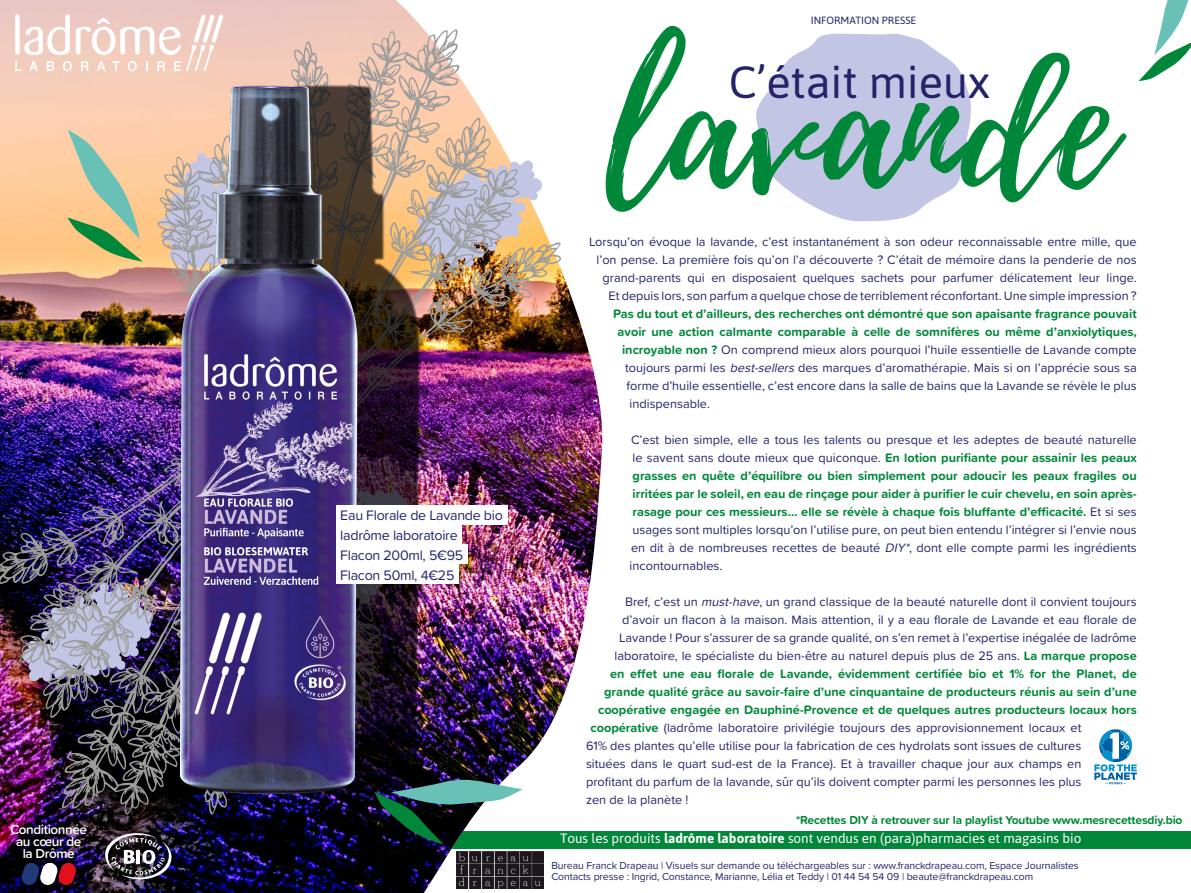
<style>
.page{position:relative;width:1191px;height:893px;background:#fff}
.page>*{position:absolute;margin:0;border:0;box-sizing:border-box;transform-origin:0 0}
.t1{font:180.45px "Playlist Script";color:#008739}
.t2{font:45px "Asap";color:#24236a}
.t3{font:14.25px "Proxima Soft";letter-spacing:-.02em;color:#24236a}
.t4{font:13.5px "Asap";color:#fff}
.t5{font:600 13.5px "Proxima Soft";letter-spacing:-.03em;color:#fff}
.t6{font:12.75px/18px "Proxima Soft";color:#24236a;text-align:justify}
.t7{font:700 12.75px "Proxima Soft";color:#008739}
.t8{font:700 12px "Proxima Soft";letter-spacing:-.01em;color:#008739}
.t9{font:10.5px "Proxima Soft";letter-spacing:-.01em;color:#24236a}
.t10{font:10.5px "Asap";color:#24236a}
.s1{font-weight:700;color:#008739}
.s2{font-style:italic}
.s3{font-weight:700}
</style>
<div class="page">
<svg style="left:756px;top:33px;width:215px;height:188px"></svg>
<div style="left:450px;top:831px;width:741px;height:17px;background:#008739"></div>
<img style="left:0;top:0;width:602px;height:893px">
<svg style="left:62px;top:735px;width:109px;height:80px;background:#373439"></svg>
<img style="left:0;top:387px;width:15px;height:197px">
<img style="left:542px;top:242px;width:19px;height:230px">
<img style="left:171px;top:735px;width:268px;height:139px">
<img style="left:457px;top:852px;width:87px;height:36px">
<img style="left:102px;top:833px;width:74px;height:48px">
<div style="left:17px;top:858px;width:68px;height:35px;background:#000;opacity:.27"></div>
<svg style="left:21px;top:862px;width:56px;height:23px"></svg>
<svg style="left:1138px;top:0;width:53px;height:81px"></svg>
<svg style="left:374px;top:778px;width:148px;height:67px"></svg>
<img style="left:15px;top:14px;width:527px;height:721px">
<svg style="left:1094px;top:729px;width:43px;height:55px"></svg>
<p class="t5" style="left:11px;top:819px;width:78px">Conditionnée</p>
<p class="t5" style="left:16px;top:831px;width:67px">au cœur de</p>
<p class="t5" style="left:23px;top:843px;width:53px">la Drôme</p>
<p class="t3" style="left:340px;top:505px;width:164px">Eau Florale de Lavande bio</p>
<p class="t3" style="left:340px;top:525px;width:119px">ladrôme laboratoire</p>
<p class="t3" style="left:340px;top:544px;width:124px">Flacon 200ml, 5€95</p>
<p class="t3" style="left:340px;top:564px;width:116px">Flacon 50ml, 4€25</p>
<p class="t10" style="left:810px;top:13px;width:107px">INFORMATION PRESSE</p>
<p class="t1" style="left:605px;top:-4px;width:509px">lavande</p>
<p class="t2" style="left:729px;top:51px;width:262px">C’était mieux</p>
<p class="t6" style="left:589px;top:232px;width:549px">Lorsqu’on évoque la lavande, c’est instantanément à son odeur reconnaissable entre mille, que</p>
<p class="t6" style="left:596px;top:250px;width:541px">l’on pense. La première fois qu’on l’a découverte ? C’était de mémoire dans la penderie de nos</p>
<p class="t6" style="left:602px;top:268px;width:536px">grand-parents qui en disposaient quelques sachets pour parfumer délicatement leur linge.</p>
<p class="t6" style="left:608px;top:286px;width:530px">Et depuis lors, son parfum a quelque chose de terriblement réconfortant. Une simple impression ?</p>
<p class="t7" style="left:613px;top:304px;width:525px">Pas du tout et d’ailleurs, des recherches ont démontré que son apaisante fragrance pouvait</p>
<p class="t7" style="left:617px;top:322px;width:521px">avoir une action calmante comparable à celle de somnifères ou même d’anxiolytiques,</p>
<p class="t6" style="left:622px;top:340px;width:516px"><span class="s1">incroyable non ?</span> On comprend mieux alors pourquoi l’huile essentielle de Lavande compte</p>
<p class="t6" style="left:625px;top:358px;width:513px">toujours parmi les <span class="s2">best-sellers</span>des marques d’aromathérapie. Mais si on l’apprécie sous sa</p>
<p class="t6" style="left:626px;top:376px;width:511px">forme d’huile essentielle, c’est encore dans la salle de bains que la Lavande se révèle le plus</p>
<p class="t6" style="left:629px;top:394px;width:82px">indispensable.</p>
<p class="t6" style="left:629px;top:430px;width:509px">C’est bien simple, elle a tous les talents ou presque et les adeptes de beauté naturelle le savent sans doute mieux que quiconque. <span class="s1">En lotion purifiante pour assainir les peaux grasses en quête d’équilibre ou bien simplement pour adoucir les peaux fragiles ou irritées par le soleil, en eau de rinçage pour aider à purifier le cuir chevelu, en soin après&shy;rasage pour ces messieurs… elle se révèle à chaque fois bluffante d’efficacité.</span> Et si ses usages sont multiples lorsqu’on l’utilise pure, on peut bien entendu l’intégrer si l’envie nous en dit à de nombreuses recettes de beauté <span class="s2">DIY*</span>, dont elle compte parmi les ingrédients incontournables.</p>
<p class="t6" style="left:625px;top:592px;width:513px">Bref, c’est un <span class="s2">must-have</span>, un grand classique de la beauté naturelle dont il convient toujours</p>
<p class="t6" style="left:622px;top:610px;width:516px">d’avoir un flacon à la maison. Mais attention, il y a eau florale de Lavande et eau florale de</p>
<p class="t6" style="left:619px;top:628px;width:519px">Lavande ! Pour s’assurer de sa grande qualité, on s’en remet à l’expertise inégalée de ladrôme</p>
<p class="t6" style="left:614px;top:646px;width:524px">laboratoire, le spécialiste du bien-être au naturel depuis plus de 25 ans. <span class="s1">La marque propose</span></p>
<p class="t7" style="left:610px;top:664px;width:528px">en effet une eau florale de Lavande, évidemment certifiée bio et 1% for the Planet, de</p>
<p class="t7" style="left:604px;top:682px;width:534px">grande qualité grâce au savoir-faire d’une cinquantaine de producteurs réunis au sein d’une</p>
<p class="t7" style="left:598px;top:700px;width:540px">coopérative engagée en Dauphiné-Provence et de quelques autres producteurs locaux hors</p>
<p class="t6" style="left:590px;top:718px;width:492px"><span class="s1">coopérative</span> (ladrôme laboratoire privilégie toujours des approvisionnement locaux et</p>
<p class="t6" style="left:586px;top:736px;width:497px">61% des plantes qu’elle utilise pour la fabrication de ces hydrolats sont issues de cultures</p>
<p class="t6" style="left:586px;top:754px;width:497px">situées dans le quart sud-est de la France). Et à travailler chaque jour aux champs en</p>
<p class="t6" style="left:586px;top:772px;width:497px">profitant du parfum de la lavande, sûr qu’ils doivent compter parmi les personnes les plus</p>
<p class="t6" style="left:586px;top:790px;width:104px">zen de la planète !</p>
<p class="t8" style="left:796px;top:811px;width:388px">*Recettes DIY à retrouver sur la playlist Youtube www.mesrecettesdiy.bio</p>
<p class="t4" style="left:560px;top:829px;width:522px">Tous les produits <span class="s3">ladrôme laboratoire</span> sont vendus en (para)pharmacies et magasins bio</p>
<p class="t9" style="left:551px;top:858px;width:529px">Bureau Franck Drapeau | Visuels sur demande ou téléchargeables sur : www.franckdrapeau.com, Espace Journalistes</p>
<p class="t9" style="left:551px;top:868px;width:483px">Contacts presse : Ingrid, Constance, Marianne, Lélia et Teddy | 01 44 54 54 09 | beaute@franckdrapeau.com</p>
</div>
